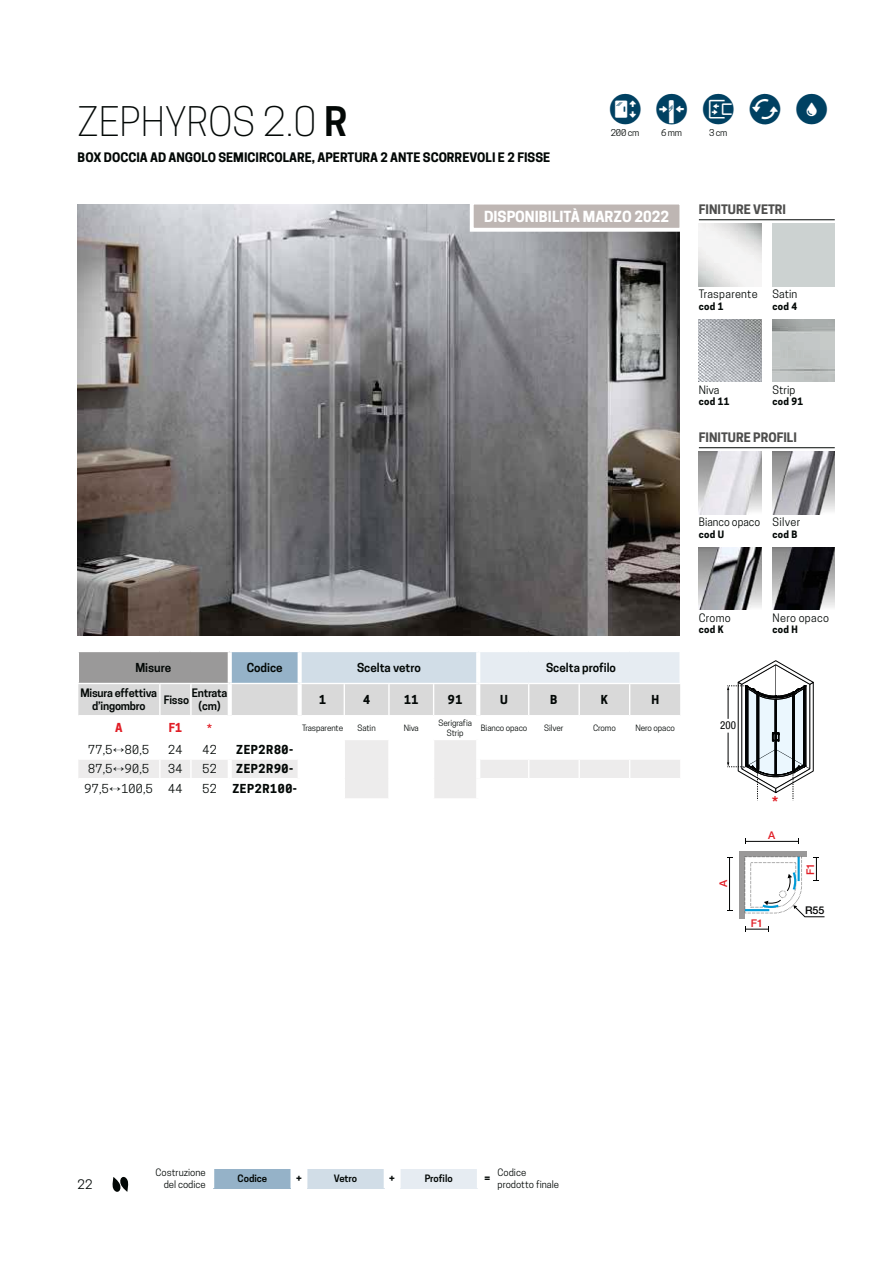
<style>
.page{position:relative;width:893px;height:1263px;background:#fff}
.page>*{position:absolute;margin:0;border:0;box-sizing:border-box;transform-origin:0 0}
.t1{font:300 38.4px "Novellini";color:#030806}
.t2{font:30.15px "icone sinottico";letter-spacing:.545em;color:#004162}
.t3{font:700 condensed 15.3px "Helvetica Neue LT Std";color:#e11e26}
.t4{font:700 14.4px "Novellini";color:#fff}
.t5{font:700 12.3px "Novellini";color:#030806}
.t6{font:700 12.3px "Novellini";color:#4e4e4d}
.t7{font:12.3px "Novellini";color:#030806}
.t8{font:11.7px "Novellini";letter-spacing:.025em;color:#030806}
.t9{font:600 11.7px "Novellini";color:#030806}
.t10{font:700 11.7px "Novellini";letter-spacing:.05em;color:#030806}
.t11{font:700 11.7px "Novellini";color:#e11e26}
.t12{font:10.95px "Novellini";letter-spacing:.015em;color:#030806}
.t13{font:600 10.95px/13.2px "Novellini";letter-spacing:-.02em;color:#030806;text-align:center}
.t14{font:condensed 10.95px "Helvetica Neue LT Std";color:#010202}
.t15{font:500 10.65px "Helvetica Neue LT Std";color:#e11e26}
.t16{font:500 10.65px "Helvetica Neue LT Std";color:#010202}
.t17{font:9.6px/11.6px "Novellini";color:#030806;text-align:right}
.t18{font:700 9.6px "Novellini";letter-spacing:.025em;color:#030806}
.t19{font:600 9.6px "Novellini";letter-spacing:-.01em;color:#030806}
.t20{font:8.85px "Novellini";letter-spacing:-.025em;color:#030806}
.t21{font:8.25px/9.9px "Novellini";letter-spacing:-.01em;color:#030806;text-align:center}
.s1{font-weight:600}
</style>
<div class="page">
<div style="left:213px;top:1169px;width:78px;height:19px;background:#95b2c8"></div>
<div style="left:307px;top:1169px;width:77px;height:19px;background:#d1dde7"></div>
<div style="left:400px;top:1169px;width:77px;height:19px;background:#e6ecf2"></div>
<svg style="left:213px;top:1169px;width:1px;height:19px"></svg>
<svg style="left:290px;top:1169px;width:1px;height:19px"></svg>
<svg style="left:383px;top:1169px;width:1px;height:19px"></svg>
<hr style="left:699px;top:220px;width:135px;height:1px;background:#030806">
<img style="left:699px;top:320px;width:62px;height:62px">
<hr style="left:699px;top:447px;width:135px;height:1px;background:#030806">
<img style="left:699px;top:452px;width:62px;height:62px">
<img style="left:772px;top:452px;width:62px;height:62px">
<img style="left:699px;top:548px;width:62px;height:62px">
<img style="left:772px;top:548px;width:62px;height:62px">
<img style="left:78px;top:205px;width:601px;height:430px">
<div style="left:78px;top:651px;width:152px;height:32px;background:#9a9999"></div>
<div style="left:230px;top:651px;width:69px;height:32px;background:#95b2c8"></div>
<div style="left:299px;top:651px;width:179px;height:32px;background:#d1dde7"></div>
<div style="left:478px;top:651px;width:202px;height:32px;background:#e6ecf2"></div>
<svg style="left:78px;top:684px;width:602px;height:114px"></svg>
<hr style="left:679px;top:652px;width:1px;height:31px;background:#fff">
<hr style="left:232px;top:739px;width:65px;height:1px;background:#fff">
<hr style="left:78px;top:651px;width:82px;height:1px;background:#fff">
<hr style="left:78px;top:652px;width:1px;height:31px;background:#fff">
<hr style="left:160px;top:651px;width:31px;height:1px;background:#fff">
<hr style="left:191px;top:651px;width:39px;height:1px;background:#fff">
<hr style="left:230px;top:651px;width:69px;height:1px;background:#fff">
<hr style="left:478px;top:651px;width:50px;height:1px;background:#fff">
<hr style="left:528px;top:651px;width:101px;height:1px;background:#fff">
<hr style="left:629px;top:651px;width:51px;height:1px;background:#fff">
<svg style="left:228px;top:652px;width:4px;height:31px"></svg>
<hr style="left:228px;top:684px;width:4px;height:32px;background:#fff">
<hr style="left:228px;top:716px;width:4px;height:23px;background:#fff">
<hr style="left:228px;top:739px;width:4px;height:19px;background:#fff">
<hr style="left:228px;top:760px;width:4px;height:18px;background:#fff">
<hr style="left:228px;top:779px;width:4px;height:19px;background:#fff">
<div style="left:297px;top:684px;width:5px;height:32px;background:#fff"></div>
<hr style="left:476px;top:684px;width:4px;height:32px;background:#fff">
<div style="left:297px;top:716px;width:5px;height:23px;background:#fff"></div>
<hr style="left:476px;top:716px;width:4px;height:23px;background:#fff">
<div style="left:297px;top:739px;width:5px;height:20px;background:#fff"></div>
<hr style="left:476px;top:739px;width:4px;height:20px;background:#fff">
<div style="left:297px;top:759px;width:5px;height:20px;background:#fff"></div>
<hr style="left:476px;top:759px;width:4px;height:20px;background:#fff">
<div style="left:297px;top:779px;width:5px;height:19px;background:#fff"></div>
<hr style="left:476px;top:779px;width:4px;height:19px;background:#fff">
<hr style="left:230px;top:758px;width:67px;height:2px;background:#fff">
<hr style="left:230px;top:778px;width:67px;height:1px;background:#fff">
<hr style="left:299px;top:651px;width:90px;height:1px;background:#fff">
<hr style="left:389px;top:651px;width:89px;height:1px;background:#fff">
<div style="left:297px;top:652px;width:5px;height:31px;background:#fff"></div>
<hr style="left:476px;top:652px;width:4px;height:31px;background:#fff">
<svg style="left:727px;top:660px;width:87px;height:139px"></svg>
<div style="left:739px;top:851px;width:68px;height:6px;background:#9a9999"></div>
<div style="left:739px;top:851px;width:5px;height:68px;background:#9a9999"></div>
<hr style="left:745px;top:841px;width:53px;height:1px;background:#010202">
<hr style="left:729px;top:857px;width:1px;height:53px;background:#010202">
<svg style="left:745px;top:927px;width:24px;height:5px"></svg>
<svg style="left:744px;top:856px;width:80px;height:61px"></svg>
<svg style="left:468px;top:204px;width:212px;height:30px"></svg>
<svg style="left:112px;top:1177px;width:16px;height:15px"></svg>
<h1 class="t1" style="left:78px;top:106px;width:271px">ZEPHYROS 2.† <span class="s1">R</span></h1>
<h3 class="t5" style="left:78px;top:150px;width:474px">BOX DOCCIA AD ANGOLO SEMICIRCOLARE, APERTURA 2 ANTE SCORREVOLI E 2 FISSE</h3>
<h2 class="t2" style="left:610px;top:96px;width:218px">cVpGX</h2>
<p class="t20" style="left:611px;top:129px;width:30px">200 cm</p>
<p class="t20" style="left:661px;top:129px;width:22px">6 mm</p>
<p class="t20" style="left:709px;top:129px;width:20px">3 cm</p>
<h3 class="t4" style="left:484px;top:208px;width:186px">DISPONIBILITÀ MARZO 2†22</h3>
<h3 class="t6" style="left:699px;top:202px;width:89px">FINITURE VETRI</h3>
<h3 class="t12" style="left:699px;top:290px;width:60px">Trasparente</h3>
<p class="t18" style="left:699px;top:301px;width:26px">cod 1</p>
<h3 class="t12" style="left:772px;top:290px;width:26px">Sat-n</h3>
<p class="t18" style="left:772px;top:301px;width:26px">cod 4</p>
<h3 class="t12" style="left:772px;top:385px;width:24px">Str-p</h3>
<p class="t18" style="left:772px;top:396px;width:32px">cod 91</p>
<h3 class="t6" style="left:699px;top:430px;width:99px">FINITURE PROFILI</h3>
<h3 class="t12" style="left:699px;top:385px;width:22px">N-va</h3>
<p class="t18" style="left:699px;top:396px;width:32px">cod 11</p>
<h3 class="t12" style="left:699px;top:518px;width:63px">B-anco opaco</h3>
<p class="t18" style="left:699px;top:529px;width:27px">cod U</p>
<h3 class="t12" style="left:772px;top:518px;width:29px">S-lver</h3>
<p class="t18" style="left:772px;top:529px;width:26px">cod B</p>
<h3 class="t9" style="left:135px;top:663px;width:37px">M-sure</h3>
<h3 class="t9" style="left:247px;top:663px;width:37px">Cod-ce</h3>
<h3 class="t9" style="left:357px;top:663px;width:65px">Scelta vetro</h3>
<h3 class="t9" style="left:546px;top:663px;width:71px">Scelta prof-lo</h3>
<h3 class="t13" style="left:80px;top:687px;width:78px">M-sura effett-va d’-ngombro</h3>
<h3 class="t13" style="left:164px;top:694px;width:27px">F-sso</h3>
<h3 class="t13" style="left:192px;top:687px;width:37px">Entrata (cm)</h3>
<h3 class="t10" style="left:319px;top:693px;width:8px">1</h3>
<h3 class="t10" style="left:363px;top:693px;width:8px">4</h3>
<h3 class="t10" style="left:404px;top:693px;width:16px">11</h3>
<h3 class="t10" style="left:448px;top:693px;width:16px">91</h3>
<h3 class="t10" style="left:500px;top:693px;width:9px">U</h3>
<h3 class="t10" style="left:550px;top:693px;width:9px">B</h3>
<h3 class="t10" style="left:600px;top:693px;width:9px">K</h3>
<h3 class="t10" style="left:651px;top:693px;width:9px">H</h3>
<h3 class="t11" style="left:115px;top:721px;width:9px">A</h3>
<h3 class="t11" style="left:169px;top:721px;width:15px">F1</h3>
<h3 class="t11" style="left:207px;top:721px;width:7px">*</h3>
<p class="t21" style="left:302px;top:723px;width:43px">Trasparente</p>
<p class="t21" style="left:357px;top:723px;width:20px">Sat-n</p>
<p class="t21" style="left:403px;top:723px;width:17px">N-va</p>
<p class="t21" style="left:438px;top:718px;width:35px">Ser-graf-a<br>Str-p</p>
<p class="t21" style="left:481px;top:723px;width:48px">B-anco opaco</p>
<p class="t21" style="left:544px;top:723px;width:21px">S-lver</p>
<p class="t21" style="left:593px;top:723px;width:24px">Cromo</p>
<p class="t21" style="left:635px;top:723px;width:41px">Nero opaco</p>
<h3 class="t8" style="left:88px;top:744px;width:63px">77,5↔80,5</h3>
<h3 class="t8" style="left:168px;top:744px;width:16px">24</h3>
<h3 class="t8" style="left:202px;top:744px;width:16px">42</h3>
<h3 class="t10" style="left:236px;top:743px;width:59px">ZEP2R80-</h3>
<h3 class="t8" style="left:88px;top:764px;width:63px">87,5↔90,5</h3>
<h3 class="t8" style="left:168px;top:764px;width:16px">34</h3>
<h3 class="t8" style="left:202px;top:764px;width:16px">52</h3>
<h3 class="t10" style="left:236px;top:762px;width:59px">ZEP2R90-</h3>
<h3 class="t8" style="left:85px;top:784px;width:70px">97,5↔100,5</h3>
<h3 class="t8" style="left:168px;top:784px;width:16px">44</h3>
<h3 class="t8" style="left:202px;top:784px;width:16px">52</h3>
<h3 class="t10" style="left:232px;top:782px;width:66px">ZEP2R100-</h3>
<h3 class="t12" style="left:699px;top:613px;width:33px">Cromo</h3>
<p class="t18" style="left:699px;top:624px;width:26px">cod K</p>
<h3 class="t12" style="left:772px;top:613px;width:58px">Nero opaco</h3>
<p class="t18" style="left:772px;top:624px;width:27px">cod H</p>
<h3 class="t14" style="left:720px;top:719px;width:17px">200</h3>
<p class="t15" style="left:717px;top:887px;width:9px;rotate:-90deg">A</p>
<h3 class="t3" style="left:772px;top:793px;width:7px">*</h3>
<p class="t15" style="left:768px;top:829px;width:9px">A</p>
<p class="t15" style="left:751px;top:917px;width:14px">F1</p>
<p class="t15" style="left:804px;top:875px;width:14px;rotate:-90deg">F1</p>
<p class="t16" style="left:805px;top:905px;width:21px">R55</p>
<h3 class="t7" style="left:78px;top:1179px;width:16px">22</h3>
<p class="t17" style="left:156px;top:1168px;width:52px">Costruz-one del cod-ce</p>
<p class="t19" style="left:237px;top:1175px;width:31px">Cod-ce</p>
<p class="t18" style="left:296px;top:1173px;width:7px">+</p>
<p class="t19" style="left:334px;top:1175px;width:25px">Vetro</p>
<p class="t18" style="left:389px;top:1173px;width:7px">+</p>
<p class="t19" style="left:425px;top:1175px;width:29px">Prof-lo</p>
<p class="t18" style="left:484px;top:1173px;width:7px">=</p>
<p class="t17" style="left:497px;top:1168px;width:63px;text-align:left">Cod-ce prodotto f-nale</p>
</div>
